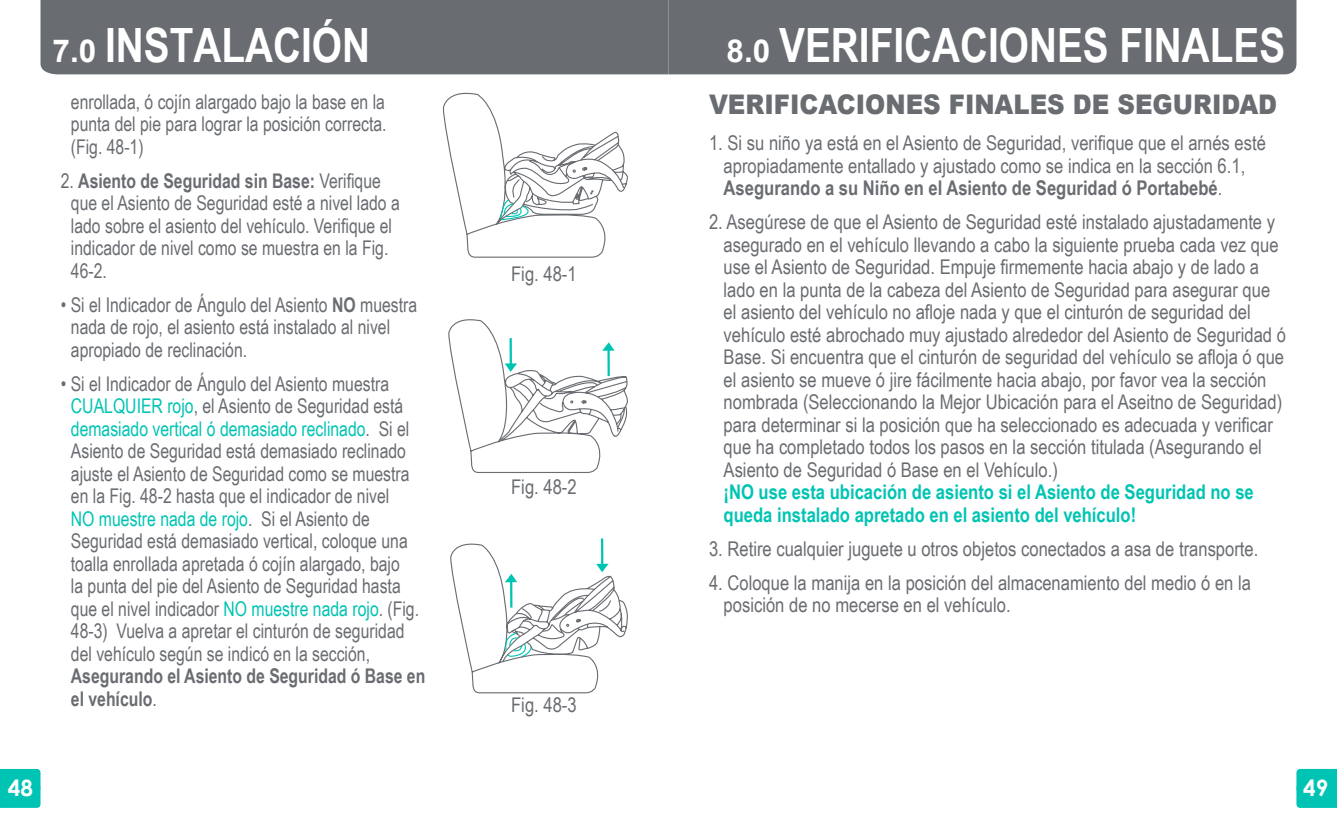
<style>
.page{position:relative;width:1337px;height:821px;background:#fff}
.page>*{position:absolute;margin:0;border:0;box-sizing:border-box;transform-origin:0 0}
.t1{font:700 47.25px "Arial Narrow";color:#fff}
.t2{font:900 27px "Arial";color:#696c71;scale:.9 1}
.t3{font:700 22.5px "Century Gothic";color:#fff}
.t4{font:20.25px/22.5px "Arial Narrow";color:#696c71}
.t5{font:20.25px/22.5px "Arial Narrow";color:#696c71;scale:.95 1}
.t6{font:700 20.25px/22.5px "Arial Narrow";color:#00c4b3}
.t7{font:700 20.25px/22.5px "Arial Narrow";color:#696c71;scale:.95 1}
.s1{font-family:"Arial";font-size:31.5px}
.s2{font-weight:700}
.s3{color:#00c4b3}
.s4{font-weight:400}
</style>
<div class="page">
<div style="left:668px;top:0;width:628px;height:74px;background:#696c71"></div>
<div style="left:1296px;top:768px;width:40px;height:39px;background:#00c4b3"></div>
<div style="left:40px;top:0;width:628px;height:74px;background:#696c71"></div>
<div style="left:0;top:769px;width:40px;height:38px;background:#00c4b3"></div>
<svg style="left:442px;top:92px;width:186px;height:166px"></svg>
<svg style="left:448px;top:319px;width:180px;height:154px"></svg>
<hr style="left:607px;top:349px;width:3px;height:27px;background:#00c4b3">
<hr style="left:601px;top:538px;width:2px;height:27px;background:#00c4b3">
<svg style="left:450px;top:539px;width:178px;height:154px"></svg>
<hr style="left:510px;top:580px;width:2px;height:27px;background:#00c4b3">
<h1 class="t1" style="left:53px;top:9px;width:319px"><span class="s1">7.0</span> INSTALACIÓN</h1>
<p class="t5" style="left:71px;top:89px;width:334px;text-align:justify">enrollada, ó cojín alargado bajo la base en la punta del pie para lograr la posición correcta. (Fig. 48-1)</p>
<p class="t5" style="left:71px;top:168px;width:348px;text-indent:-10px">2. <span class="s2">Asiento de Seguridad sin Base:</span> Verifique que el Asiento de Seguridad esté a nivel lado a lado sobre el asiento del vehículo. Verifique el indicador de nivel como se muestra en la Fig.<br>46-2.</p>
<p class="t5" style="left:71px;top:292px;width:366px;text-indent:-10px">• Si el Indicador de Ángulo del Asiento <span class="s2">NO</span> muestra nada de rojo, el asiento está instalado al nivel apropiado de reclinación.</p>
<p class="t5" style="left:71px;top:371px;width:368px;text-indent:-10px">• Si el Indicador de Ángulo del Asiento muestra <span class="s3">CUALQUIER rojo</span>, el Asiento de Seguridad está <span class="s3">demasiado vertical ó demasiado reclinado</span>. Si el Asiento de Seguridad está demasiado reclinado ajuste el Asiento de Seguridad como se muestra en la Fig. 48-2 hasta que el indicador de nivel<br><span class="s3">NO muestre nada de rojo</span>. Si el Asiento de Seguridad está demasiado vertical, coloque una toalla enrollada apretada ó cojín alargado, bajo<br>la punta del pie del Asiento de Seguridad hasta que el nivel indicador <span class="s3">NO muestre nada rojo</span>. (Fig.<br>48-3) Vuelva a apretar el cinturón de seguridad del vehículo según se indicó en la sección,</p>
<p class="t7" style="left:71px;top:663px;width:374px">Asegurando el Asiento de Seguridad ó Base en el vehículo<span class="s4">.</span></p>
<p class="t3" style="left:8px;top:773px;width:27px">48</p>
<p class="t4" style="left:511px;top:262px;width:67px">Fig. 48-1</p>
<p class="t4" style="left:511px;top:474px;width:67px">Fig. 48-2</p>
<p class="t4" style="left:511px;top:692px;width:67px">Fig. 48-3</p>
<h1 class="t1" style="left:726px;top:9px;width:560px"><span class="s1">8.0</span> VERIFICACIONES FINALES</h1>
<h2 class="t2" style="left:709px;top:89px;width:633px">VERIFICACIONES FINALES DE SEGURIDAD</h2>
<p class="t4" style="left:723px;top:131px;width:544px;text-indent:-15px">1. Si su niño ya está en el Asiento de Seguridad, verifique que el arnés esté apropiadamente entallado y ajustado como se indica en la sección 6.1,<br><span class="s2">Asegurando a su Niño en el Asiento de Seguridad ó Portabebé</span>.</p>
<p class="t4" style="left:723px;top:210px;width:564px;text-indent:-15px">2. Asegúrese de que el Asiento de Seguridad esté instalado ajustadamente y asegurado en el vehículo llevando a cabo la siguiente prueba cada vez que use el Asiento de Seguridad. Empuje firmemente hacia abajo y de lado a lado en la punta de la cabeza del Asiento de Seguridad para asegurar que el asiento del vehículo no afloje nada y que el cinturón de seguridad del vehículo esté abrochado muy ajustado alrededor del Asiento de Seguridad ó Base. Si encuentra que el cinturón de seguridad del vehículo se afloja ó que el asiento se mueve ó jire fácilmente hacia abajo, por favor vea la sección nombrada (Seleccionando la Mejor Ubicación para el Aseitno de Seguridad) para determinar si la posición que ha seleccionado es adecuada y verificar que ha completado todos los pasos en la sección titulada (Asegurando el Asiento de Seguridad ó Base en el Vehículo.)</p>
<p class="t6" style="left:723px;top:480px;width:532px">¡NO use esta ubicación de asiento si el Asiento de Seguridad no se queda instalado apretado en el asiento del vehículo!</p>
<p class="t4" style="left:709px;top:536px;width:551px">3. Retire cualquier juguete u otros objetos conectados a asa de transporte.</p>
<p class="t4" style="left:723px;top:570px;width:529px;text-indent:-15px">4. Coloque la manija en la posición del almacenamiento del medio ó en la posición de no mecerse en el vehículo.</p>
<p class="t3" style="left:1303px;top:773px;width:27px">49</p>
</div>
